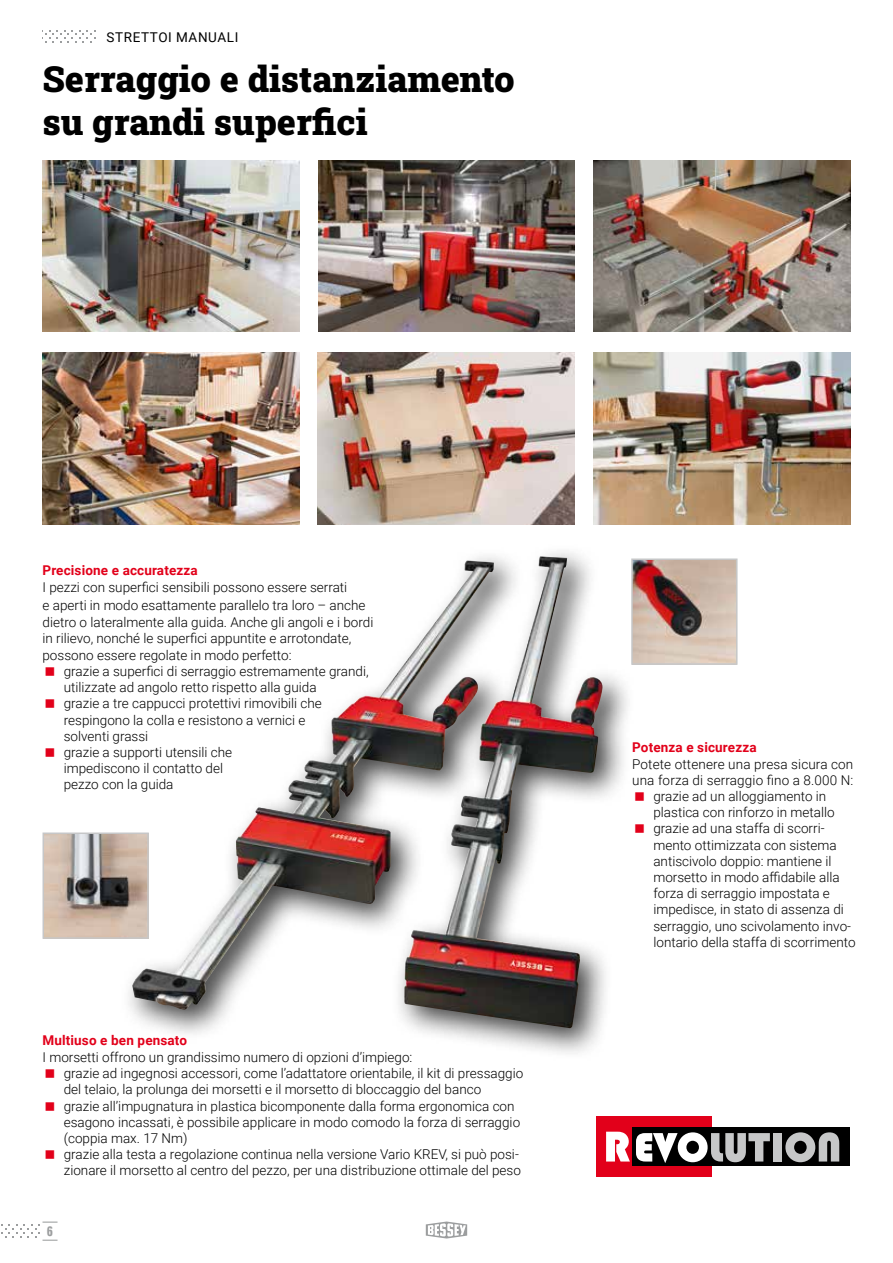
<style>
.page{position:relative;width:893px;height:1263px;background:#fff}
.page>*{position:absolute;margin:0;border:0;box-sizing:border-box;transform-origin:0 0}
.t1{font:36px/43.2px "Roboto Slab";color:#000}
.t2{font:300 13.5px/16.2px "Roboto";color:#000}
.t3{font:700 13.5px "Roboto";letter-spacing:.01em;color:#e2001a}
.t4{font:13.5px "Roboto";letter-spacing:.045em;color:#000}
.t5{font:700 13.5px "Utah WGL Cond";color:#9c9e9f}
</style>
<div class="page">
<img style="left:594px;top:161px;width:256px;height:171px">
<div style="left:596px;top:1116px;width:116px;height:61px;background:#e2001a"></div>
<div style="left:632px;top:1127px;width:217px;height:39px;background:#000"></div>
<svg style="left:606px;top:1132px;width:24px;height:29px"></svg>
<svg style="left:636px;top:1132px;width:134px;height:31px"></svg>
<div style="left:773px;top:1133px;width:8px;height:28px;background:#c6c7c8"></div>
<svg style="left:785px;top:1132px;width:54px;height:30px"></svg>
<img style="left:43px;top:353px;width:256px;height:171px">
<img style="left:318px;top:353px;width:257px;height:171px">
<img style="left:594px;top:353px;width:256px;height:171px">
<div style="left:121px;top:544px;width:515px;height:517px;background:#000;opacity:.75"></div>
<img style="left:313px;top:556px;width:290px;height:472px">
<img style="left:46px;top:835px;width:100px;height:101px">
<div style="left:43px;top:832px;width:106px;height:107px;border:2px solid #c6c7c8"></div>
<img style="left:634px;top:561px;width:100px;height:101px">
<div style="left:631px;top:558px;width:106px;height:107px;border:2px solid #c6c7c8"></div>
<img style="left:43px;top:160px;width:256px;height:172px">
<img style="left:318px;top:160px;width:257px;height:172px">
<svg style="left:45px;top:30px;width:50px;height:13px"></svg>
<svg style="left:1px;top:1221px;width:57px;height:20px"></svg>
<svg style="left:426px;top:1221px;width:41px;height:17px"></svg>
<p class="t4" style="left:107px;top:27px;width:133px">STRETTOI MANUALI</p>
<h1 class="t1" style="left:42px;top:56px;width:474px">Serraggio e distanziamento su grandi superfici</h1>
<p class="t3" style="left:43px;top:561px;width:157px">Precisione e accuratezza</p>
<p class="t2" style="left:43px;top:578px;width:332px;line-height:17.4px">I pezzi con superfici sensibili possono essere serrati<br>e aperti in modo esattamente parallelo tra loro – anche dietro o lateralmente alla guida. Anche gli angoli e i bordi</p>
<p class="t2" style="left:43px;top:630px;width:310px">in rilievo, nonché le superfici appuntite e arrotondate, possono essere regolate in modo perfetto:</p>
<p class="t2" style="left:64px;top:662px;width:306px">grazie a superfici di serraggio estremamente grandi, utilizzate ad angolo retto rispetto alla guida<br>grazie a tre cappucci protettivi rimovibili che respingono la colla e resistono a vernici e<br>solventi grassi<br>grazie a supporti utensili che<br>impediscono il contatto del<br>pezzo con la guida</p>
<p class="t3" style="left:43px;top:1030px;width:146px">Multiuso e ben pensato</p>
<p class="t2" style="left:64px;top:1048px;width:461px;text-indent:-21px">I morsetti offrono un grandissimo numero di opzioni d’impiego:<br>grazie ad ingegnosi accessori, come l’adattatore orientabile, il kit di pressaggio del telaio, la prolunga dei morsetti e il morsetto di bloccaggio del banco<br>grazie all’impugnatura in plastica bicomponente dalla forma ergonomica con esagono incassati, è possibile applicare in modo comodo la forza di serraggio (coppia max. 17 Nm)<br>grazie alla testa a regolazione continua nella versione Vario KREV, si può posi&shy;zionare il morsetto al centro del pezzo, per una distribuzione ottimale del peso</p>
<p class="t5" style="left:47px;top:1221px;width:8px">6</p>
<p class="t3" style="left:632px;top:738px;width:126px">Potenza e sicurezza</p>
<p class="t2" style="left:632px;top:755px;width:223px">Potete ottenere una presa sicura con</p>
<p class="t2" style="left:632px;top:771px;width:223px">una forza di serraggio fino a 8.000 N:</p>
<p class="t2" style="left:653px;top:787px;width:174px">grazie ad un alloggiamento in</p>
<p class="t2" style="left:653px;top:804px;width:183px">plastica con rinforzo in metallo</p>
<p class="t2" style="left:653px;top:820px;width:173px">grazie ad una staffa di scorri-</p>
<p class="t2" style="left:653px;top:836px;width:185px">mento ottimizzata con sistema</p>
<p class="t2" style="left:653px;top:852px;width:180px">antiscivolo doppio: mantiene il</p>
<p class="t2" style="left:653px;top:868px;width:188px">morsetto in modo affidabile alla</p>
<p class="t2" style="left:653px;top:885px;width:178px">forza di serraggio impostata e</p>
<p class="t2" style="left:653px;top:901px;width:192px">impedisce, in stato di assenza di</p>
<p class="t2" style="left:653px;top:917px;width:199px">serraggio, uno scivolamento invo-</p>
<p class="t2" style="left:653px;top:933px;width:204px">lontario della staffa di scorrimento</p>
</div>
